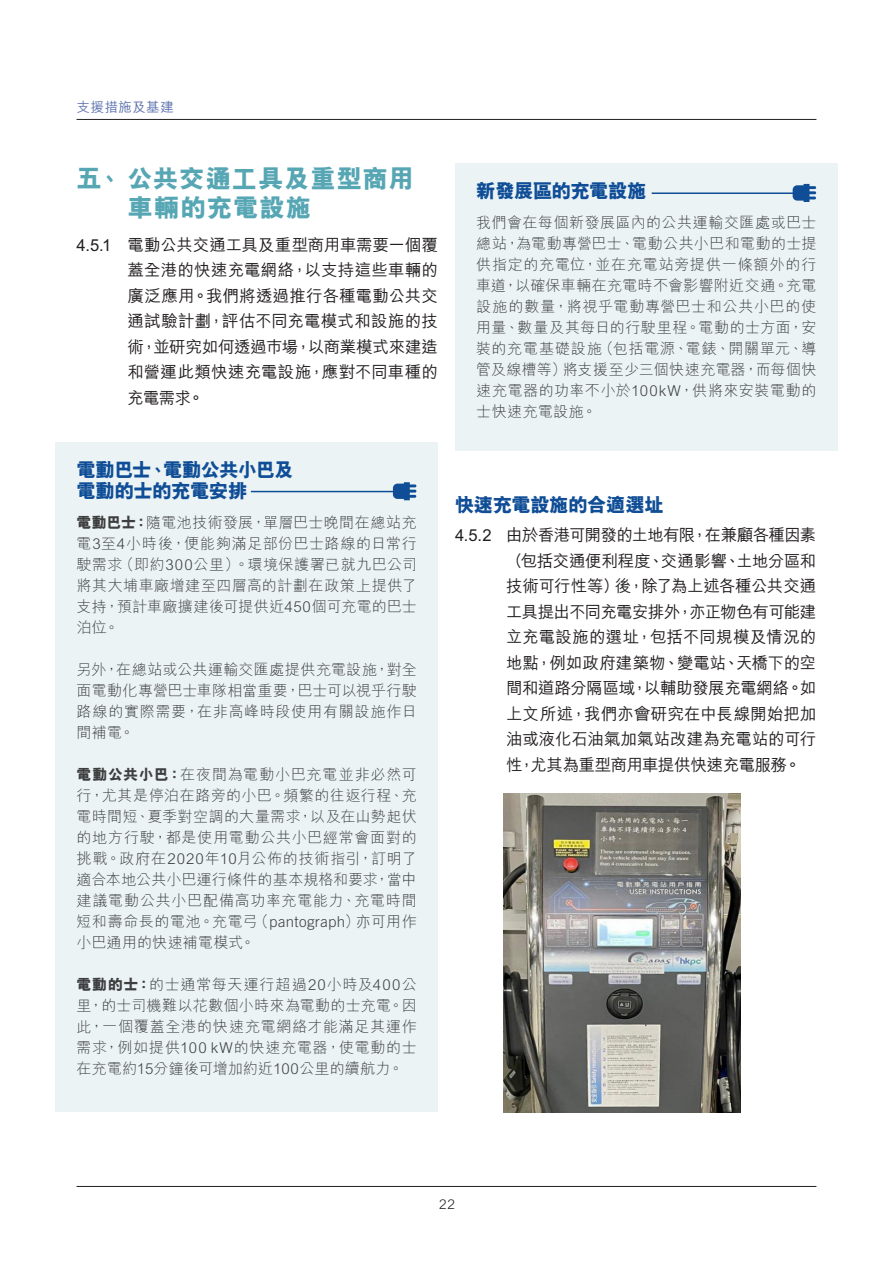
<style>
.page{position:relative;width:893px;height:1263px;background:#fff}
.page>*{position:absolute;margin:0;border:0;box-sizing:border-box;transform-origin:0 0}
.t1{font:800 25.5px/28.5px "M Hei HK";letter-spacing:.03em;color:#56a6b4}
.t2{font:800 19.5px/21px "M Hei HK";letter-spacing:-.035em;color:#0f4d96}
.t3{font:500 16.5px/25.5px "M Hei HK";letter-spacing:-.005em;color:#231f20;text-align:justify}
.t4{font:300 15px/21px "M Hei HK";letter-spacing:.035em;color:#3e3e3f;text-align:justify}
.t5{font:500 13.5px "M Hei HK";letter-spacing:.035em;color:#5c72ae}
.t6{font:300 13.5px "M Hei HK";color:#231f20}
.s1{font-weight:800}
.s2{font-family:"Trade Gothic"}
</style>
<div class="page">
<hr style="left:77px;top:1186px;width:739px;height:1px;background:#231f20">
<hr style="left:77px;top:119px;width:739px;height:1px;background:#231f20">
<div style="left:55px;top:442px;width:383px;height:670px;background:#ebf3f5"></div>
<svg style="left:393px;top:482px;width:23px;height:18px"></svg>
<hr style="left:251px;top:491px;width:144px;height:1px;background:#0f4d96">
<div style="left:455px;top:164px;width:383px;height:287px;background:#ebf3f5"></div>
<svg style="left:793px;top:184px;width:23px;height:18px"></svg>
<hr style="left:652px;top:192px;width:142px;height:2px;background:#0f4d96">
<img style="left:504px;top:793px;width:236px;height:319px">
<p class="t5" style="left:77px;top:97px;width:99px">支援措施及基建</p>
<h1 class="t1" style="left:128px;top:165px;width:288px;text-indent:-51px">五、公共交通工具及重型商用車輛的充電設施</h1>
<p class="t3" style="left:128px;top:231px;width:312px;text-indent:-51px">4.5.1 電動公共交通工具及重型商用車需要一個覆蓋全港的快速充電網絡，以支持這些車輛的廣泛應用。我們將透過推行各種電動公共交通試驗計劃，評估不同充電模式和設施的技術，並研究如何透過巿場，以商業模式來建造和營運此類快速充電設施，應對不同車種的充電需求。</p>
<h2 class="t2" style="left:77px;top:459px;width:219px">電動巴士、電動公共小巴及電動的士的充電安排</h2>
<p class="t4" style="left:77px;top:511px;width:342px"><span class="s1">電動巴士：</span>隨電池技術發展，單層巴士晚間在總站充電3至4小時後，便能夠滿足部份巴士路線的日常行駛需求（即約300公里）。環境保護署已就九巴公司將其大埔車廠增建至四層高的計劃在政策上提供了支持，預計車廠擴建後可提供近450個可充電的巴士泊位。</p>
<p class="t4" style="left:77px;top:658px;width:342px">另外，在總站或公共運輸交匯處提供充電設施，對全面電動化專營巴士車隊相當重要，巴士可以視乎行駛路線的實際需要，在非高峰時段使用有關設施作日間補電。</p>
<p class="t4" style="left:77px;top:763px;width:342px"><span class="s1">電動公共小巴：</span>在夜間為電動小巴充電並非必然可行，尤其是停泊在路旁的小巴。頻繁的往返行程、充電時間短、夏季對空調的大量需求，以及在山勢起伏的地方行駛，都是使用電動公共小巴經常會面對的挑戰。政府在2020年10月公佈的技術指引，訂明了適合本地公共小巴運行條件的基本規格和要求，當中建議電動公共小巴配備高功率充電能力、充電時間短和壽命長的電池。充電弓（<span class="s2">pantograph</span>）亦可用作小巴通用的快速補電模式。</p>
<p class="t4" style="left:77px;top:973px;width:342px"><span class="s1">電動的士：</span>的士通常每天運行超過20小時及400公里，的士司機難以花數個小時來為電動的士充電。因此，一個覆蓋全港的快速充電網絡才能滿足其運作需求，例如提供100 kW的快速充電器，使電動的士在充電約15分鐘後可增加約近100公里的續航力。</p>
<h2 class="t2" style="left:476px;top:181px;width:172px">新發展區的充電設施</h2>
<p class="t4" style="left:476px;top:211px;width:342px">我們會在每個新發展區內的公共運輸交匯處或巴士總站，為電動專營巴士、電動公共小巴和電動的士提供指定的充電位，並在充電站旁提供一條額外的行車道，以確保車輛在充電時不會影響附近交通。充電設施的數量，將視乎電動專營巴士和公共小巴的使用量、數量及其每日的行駛里程。電動的士方面，安裝的充電基礎設施（包括電源、電錶、開關單元、導管及線槽等）將支援至少三個快速充電器，而每個快速充電器的功率不小於100kW，供將來安裝電動的士快速充電設施。</p>
<h2 class="t2" style="left:455px;top:494px;width:210px">快速充電設施的合適選址</h2>
<p class="t3" style="left:506px;top:521px;width:312px;text-indent:-51px">4.5.2 由於香港可開發的土地有限，在兼顧各種因素（包括交通便利程度、交通影響、土地分區和技術可行性等）後，除了為上述各種公共交通工具提出不同充電安排外，亦正物色有可能建立充電設施的選址，包括不同規模及情況的地點，例如政府建築物、變電站、天橋下的空間和道路分隔區域，以輔助發展充電網絡。如上文所述，我們亦會研究在中長線開始把加油或液化石油氣加氣站改建為充電站的可行性，尤其為重型商用車提供快速充電服務。</p>
<p class="t6" style="left:439px;top:1194px;width:17px">22</p>
</div>
